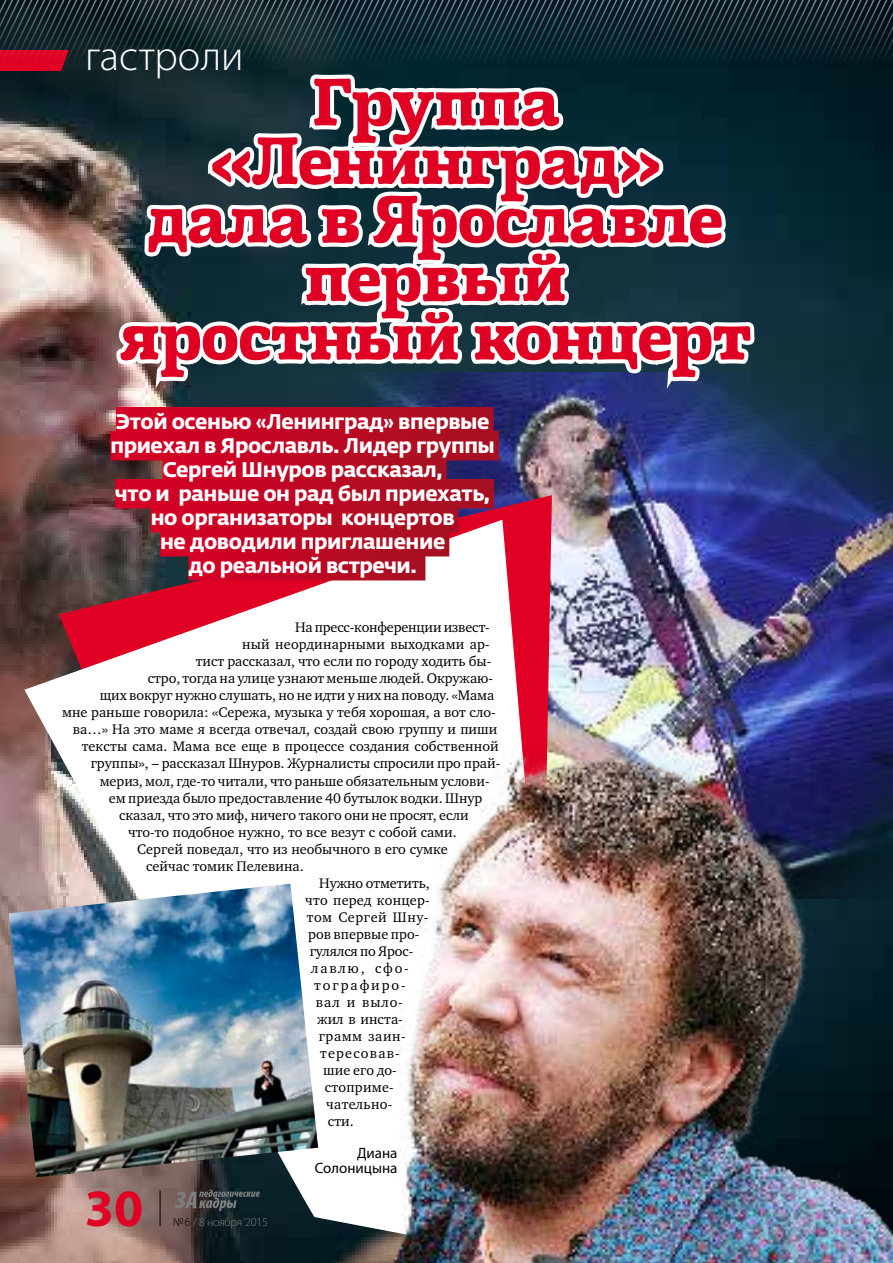
<style>
.page{position:relative;width:893px;height:1263px;background:#fff}
.page>*{position:absolute;margin:0;border:0;box-sizing:border-box;transform-origin:0 0}
.t1{font:700 64.5px/58.5px "Mayonez";letter-spacing:-.025em;color:#df0023;text-align:center}
.t2{font:700 52.65px "Myriad Pro";color:#df0023}
.t3{font:300 42.45px "Myriad Pro";color:#fff}
.t4{font:700 21px/24px "Fedra Sans Pro";letter-spacing:-.02em;color:#fff;text-align:center}
.t5{font:15px/15px "Myriad Pro";color:#000;text-align:right}
.t6{font:14.25px "Charter ITC";color:#000}
.t7{font:14.25px "Charter ITC";letter-spacing:.04em;color:#000}
.t8{font:14.25px "Charter ITC";letter-spacing:.125em;color:#000}
.t9{font:14.25px "Charter ITC";letter-spacing:.135em;color:#000}
.t10{font:14.25px "Charter ITC";letter-spacing:.08em;color:#000}
.t11{font:14.25px "Charter ITC";letter-spacing:.02em;color:#000}
.t12{font:300 12px "Myriad Pro";letter-spacing:-.02em;color:#7d7d7d}
.s1{color:#000}
</style>
<div class="page">
<img style="left:567px;top:574px;width:326px;height:109px">
<svg style="left:570px;top:574px;width:16px;height:109px"></svg>
<img style="left:586px;top:574px;width:63px;height:109px">
<img style="left:705px;top:574px;width:57px;height:109px">
<svg style="left:24px;top:574px;width:543px;height:689px"></svg>
<div style="left:188px;top:551px;width:237px;height:29px;background:linear-gradient(to right,#d80026,#a51122)"></div>
<img style="left:99px;top:683px;width:794px;height:580px">
<img style="left:9px;top:884px;width:309px;height:293px">
<hr style="left:160px;top:1191px;width:1px;height:35px;background:#000">
<img style="left:0;top:0;width:893px;height:574px">
<svg style="left:174px;top:1189px;width:86px;height:22px"></svg>
<h3 class="t3" style="left:85px;top:32px;width:160px">гастроли</h3>
<h1 class="t1" style="left:120px;top:75px;width:634px">Группа «Ленинград»<br>дала в Ярославле первый<br>яростный концерт</h1>
<h3 class="t4" style="left:110px;top:408px;width:386px">Этой осенью «Ленинград» впервые приехал в Ярославль. Лидер группы<br>Сергей Шнуров рассказал,<br>что и раньше он рад был приехать, но организаторы концертов<br>не доводили приглашение<br>до реальной встречи.</h3>
<p class="t6" style="left:295px;top:619px;width:196px">На пресс-конференции извест-</p>
<p class="t6" style="left:242px;top:636px;width:249px">ный неординарными выходками ар-</p>
<p class="t6" style="left:196px;top:653px;width:297px">тист рассказал, что если по городу ходить бы-</p>
<p class="t6" style="left:148px;top:670px;width:347px">стро, тогда на улице узнают меньше людей. Окружаю-</p>
<p class="t6" style="left:100px;top:687px;width:396px">щих вокруг нужно слушать, но не идти у них на поводу. «Мама</p>
<p class="t6" style="left:62px;top:704px;width:435px">мне раньше говорила: «Сережа, музыка у тебя хорошая, а вот сло-</p>
<p class="t6" style="left:73px;top:721px;width:426px">ва…» На это маме я всегда отвечал, создай свою группу и пиши</p>
<p class="t6" style="left:82px;top:738px;width:418px">тексты сама. Мама все еще в процессе создания собственной</p>
<p class="t6" style="left:91px;top:755px;width:411px">группы», – рассказал Шнуров. Журналисты спросили про прай-</p>
<p class="t6" style="left:100px;top:772px;width:391px">мериз, мол, где‑то читали, что раньше обязательным услови-</p>
<p class="t6" style="left:109px;top:789px;width:375px">ем приезда было предоставление 40 бутылок водки. Шнур</p>
<p class="t6" style="left:119px;top:806px;width:351px">сказал, что это миф, ничего такого они не просят, если</p>
<p class="t6" style="left:128px;top:823px;width:330px">что‑то подобное нужно, то все везут с собой сами.</p>
<p class="t6" style="left:137px;top:840px;width:312px">Сергей поведал, что из необычного в его сумке</p>
<p class="t6" style="left:146px;top:857px;width:159px">сейчас томик Пелевина.</p>
<p class="t6" style="left:319px;top:874px;width:112px">Нужно отметить,</p>
<p class="t6" style="left:305px;top:891px;width:126px">что перед концер-</p>
<p class="t7" style="left:307px;top:908px;width:123px">том Сергей Шну-</p>
<p class="t6" style="left:308px;top:925px;width:112px">ров впервые про-</p>
<p class="t6" style="left:310px;top:942px;width:105px">гулялся по Ярос-</p>
<p class="t8" style="left:311px;top:959px;width:99px">лавлю, сфо-</p>
<p class="t9" style="left:314px;top:976px;width:93px">тографиро-</p>
<p class="t6" style="left:316px;top:993px;width:89px">вал и выло-</p>
<p class="t6" style="left:317px;top:1010px;width:87px">жил в инста-</p>
<p class="t7" style="left:319px;top:1027px;width:88px">грамм заин-</p>
<p class="t10" style="left:320px;top:1044px;width:81px">тересовав-</p>
<p class="t6" style="left:323px;top:1061px;width:75px">шие его до-</p>
<p class="t6" style="left:325px;top:1078px;width:71px">стоприме-</p>
<p class="t11" style="left:326px;top:1095px;width:68px">чательно-</p>
<p class="t6" style="left:328px;top:1112px;width:27px">сти.</p>
<h2 class="t2" style="left:85px;top:1174px;width:60px">30</h2>
<p class="t12" style="left:173px;top:1215px;width:96px"><span class="s1">№6</span> / 8 ноября ‘2015</p>
<p class="t5" style="left:315px;top:1145px;width:84px">Диана<br>Солоницына</p>
</div>
